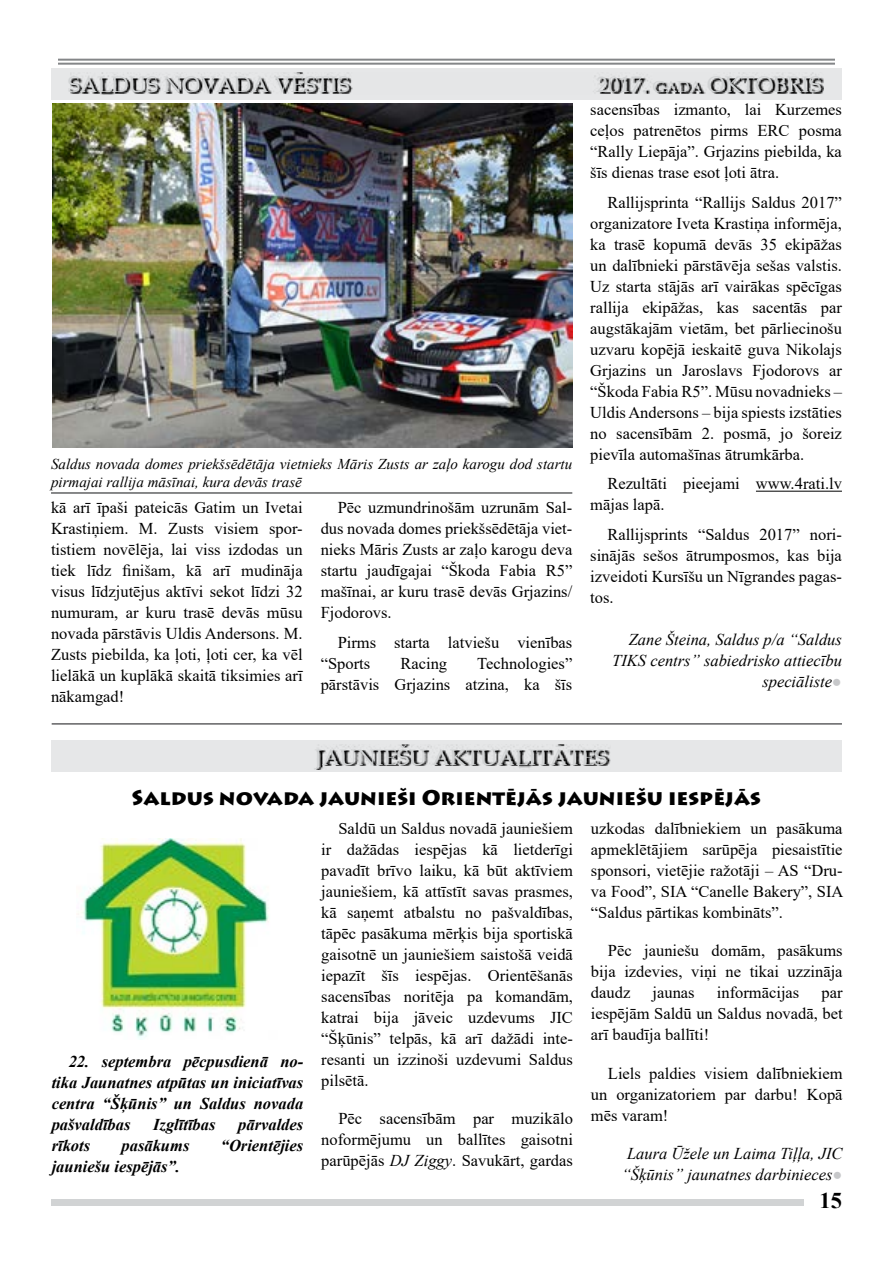
<style>
.page{position:relative;width:893px;height:1263px;background:#fff}
.page>*{position:absolute;margin:0;border:0;box-sizing:border-box;transform-origin:0 0}
.t1{font:22.5px "Book Antiqua";color:#d1d3d4}
.t2{font:700 22.5px "Times New Roman";color:#000}
.t3{font:900 21px "Lithos Pro";color:#000}
.t4{font:16.5px/21px "Times New Roman";color:#000;text-align:justify}
.t5{font:italic 700 16.5px/21px "Times New Roman";color:#000;text-align:justify}
.t6{font:italic 16.5px/21px "Times New Roman";color:#000;text-align:right}
.t7{font:italic 15px/18px "Times New Roman";color:#000}
.s1{font-size:15.75px}
.s2{color:#c7c8ca}
.s3{font-style:italic}
</style>
<div class="page">
<div style="left:51px;top:69px;width:791px;height:31px;background:#e6e7e8"></div>
<svg style="left:70px;top:73px;width:754px;height:22px"></svg>
<div style="left:51px;top:1199px;width:753px;height:6px;background:#d1d3d4"></div>
<hr style="left:59px;top:59px;width:775px;height:2px;background:#848688">
<hr style="left:59px;top:63px;width:775px;height:2px;background:#848688">
<hr style="left:756px;top:491px;width:86px;height:1px;background:#000">
<img style="left:52px;top:104px;width:520px;height:344px">
<hr style="left:51px;top:492px;width:521px;height:2px;background:#616264">
<hr style="left:52px;top:723px;width:790px;height:2px;background:#616264">
<div style="left:51px;top:741px;width:791px;height:31px;background:#e6e7e8"></div>
<svg style="left:316px;top:745px;width:294px;height:25px"></svg>
<img style="left:78px;top:838px;width:191px;height:201px">
<h1 class="t1" style="left:68px;top:69px;width:283px">SALDUS NOVADA VĒSTIS</h1>
<h1 class="t1" style="left:597px;top:69px;width:82px">2017. <span class="s1">gada</span></h1>
<h1 class="t1" style="left:707px;top:69px;width:115px">OKTOBRIS</h1>
<p class="t7" style="left:51px;top:454px;width:523px">Saldus novada domes priekšsēdētāja vietnieks Māris Zusts ar zaļo karogu dod startu pirmajai rallija māsīnai, kura devās trasē</p>
<p class="t4" style="left:51px;top:497px;width:253px">kā arī īpaši pateicās Gatim un Ivetai Krastiņiem. M. Zusts visiem spor&shy;tistiem novēlēja, lai viss izdodas un tiek līdz finišam, kā arī mudināja visus līdzjutējus aktīvi sekot līdzi 32 numuram, ar kuru trasē devās mūsu novada pārstāvis Uldis Andersons. M.<br>Zusts piebilda, ka ļoti, ļoti cer, ka vēl lielākā un kuplākā skaitā tiksimies arī nākamgad!</p>
<p class="t4" style="left:321px;top:497px;width:253px;text-indent:17px">Pēc uzmundrinošām uzrunām Sal&shy;dus novada domes priekšsēdētāja viet&shy;nieks Māris Zusts ar zaļo karogu deva startu jaudīgajai “Škoda Fabia R5” mašīnai, ar kuru trasē devās Grjazins/ Fjodorovs.</p>
<p class="t4" style="left:321px;top:631px;width:253px;text-indent:17px">Pirms starta latviešu vienības “Sports</p>
<p class="t4" style="left:321px;top:652px;width:253px;text-align:right">Technologies”<br>pārstāvis Grjazins atzina, ka šīs</p>
<p class="t4" style="left:400px;top:652px;width:48px">Racing</p>
<p class="t4" style="left:590px;top:99px;width:253px">sacensības izmanto, lai Kurzemes ceļos patrenētos pirms ERC posma “Rally Liepāja”. Grjazins piebilda, ka šīs dienas trase esot ļoti ātra.</p>
<p class="t4" style="left:590px;top:191px;width:253px;text-indent:17px">Rallijsprinta “Rallijs Saldus 2017” organizatore Iveta Krastiņa informēja, ka trasē kopumā devās 35 ekipāžas un dalībnieki pārstāvēja sešas valstis.<br>Uz starta stājās arī vairākas spēcīgas rallija ekipāžas, kas sacentās par augstākajām vietām, bet pārliecinošu uzvaru kopējā ieskaitē guva Nikolajs Grjazins un Jaroslavs Fjodorovs ar “Škoda Fabia R5”. Mūsu novadnieks – Uldis Andersons – bija spiests izstāties no sacensībām 2. posmā, jo šoreiz pievīla automašīnas ātrumkārba.</p>
<p class="t4" style="left:590px;top:473px;width:253px;text-indent:17px">Rezultāti pieejami www.4rati.lv mājas lapā.</p>
<p class="t4" style="left:590px;top:523px;width:253px;text-indent:17px">Rallijsprints “Saldus 2017” nori&shy;sinājās sešos ātrumposmos, kas bija izveidoti Kursīšu un Nīgrandes pagas&shy;tos.</p>
<p class="t6" style="left:612px;top:629px;width:231px">Zane Šteina, Saldus p/a “Saldus<br>TIKS centrs” sabiedrisko attiecību speciāliste<span class="s2">●</span></p>
<h1 class="t1" style="left:315px;top:741px;width:294px">JAUNIEŠU AKTUALITĀTES</h1>
<p class="t3" style="left:132px;top:785px;width:630px">SALDUS NOVADA JAUNIEŠI ORIENTĒJĀS JAUNIEŠU IESPĒJĀS</p>
<p class="t5" style="left:52px;top:1050px;width:253px;text-indent:17px">22. septembra pēcpusdienā no&shy;tika Jaunatnes atpūtas un iniciatīvas centra “Šķūnis” un Saldus novada pašvaldības</p>
<p class="t5" style="left:153px;top:1113px;width:64px">Izglītības</p>
<p class="t5" style="left:238px;top:1113px;width:67px">pārvaldes</p>
<p class="t5" style="left:52px;top:1134px;width:40px">rīkots</p>
<p class="t5" style="left:122px;top:1134px;width:69px">pasākums</p>
<p class="t5" style="left:221px;top:1134px;width:84px">“Orientējies</p>
<p class="t5" style="left:52px;top:1155px;width:130px">jauniešu iespējās”.</p>
<p class="t4" style="left:321px;top:818px;width:253px;text-indent:17px">Saldū un Saldus novadā jauniešiem ir dažādas iespējas kā lietderīgi pavadīt brīvo laiku, kā būt aktīviem jauniešiem, kā attīstīt savas prasmes, kā saņemt atbalstu no pašvaldības, tāpēc pasākuma mērķis bija sportiskā gaisotnē un jauniešiem saistošā veidā iepazīt šīs iespējas. Orientēšanās sacensības noritēja pa komandām, katrai bija jāveic uzdevums JIC “Šķūnis” telpās, kā arī dažādi inte&shy;resanti un izzinoši uzdevumi Saldus pilsētā.</p>
<p class="t4" style="left:321px;top:1108px;width:253px;text-indent:17px">Pēc sacensībām par muzikālo noformējumu un ballītes gaisotni parūpējās <span class="s3">DJ Ziggy</span>. Savukārt, gardas</p>
<p class="t4" style="left:591px;top:818px;width:254px">uzkodas dalībniekiem un pasākuma apmeklētājiem sarūpēja piesaistītie sponsori, vietējie ražotāji – AS “Dru&shy;va Food”, SIA “Canelle Bakery”, SIA “Saldus pārtikas kombināts”.</p>
<p class="t4" style="left:591px;top:940px;width:253px;text-indent:17px">Pēc jauniešu domām, pasākums bija izdevies, viņi ne tikai uzzināja daudz</p>
<p class="t4" style="left:652px;top:982px;width:44px">jaunas</p>
<p class="t4" style="left:717px;top:982px;width:84px">informācijas</p>
<p class="t4" style="left:591px;top:982px;width:253px;text-indent:231px">par iespējām Saldū un Saldus novadā, bet arī baudīja ballīti!</p>
<p class="t4" style="left:591px;top:1062px;width:253px;text-indent:17px">Liels paldies visiem dalībniekiem un organizatoriem par darbu! Kopā mēs varam!</p>
<p class="t6" style="left:622px;top:1142px;width:222px;text-align:center">Laura Ūžele un Laima Tiļļa, JIC “Šķūnis” jaunatnes darbinieces<span class="s2">●</span></p>
<h1 class="t2" style="left:819px;top:1184px;width:24px">15</h1>
</div>
